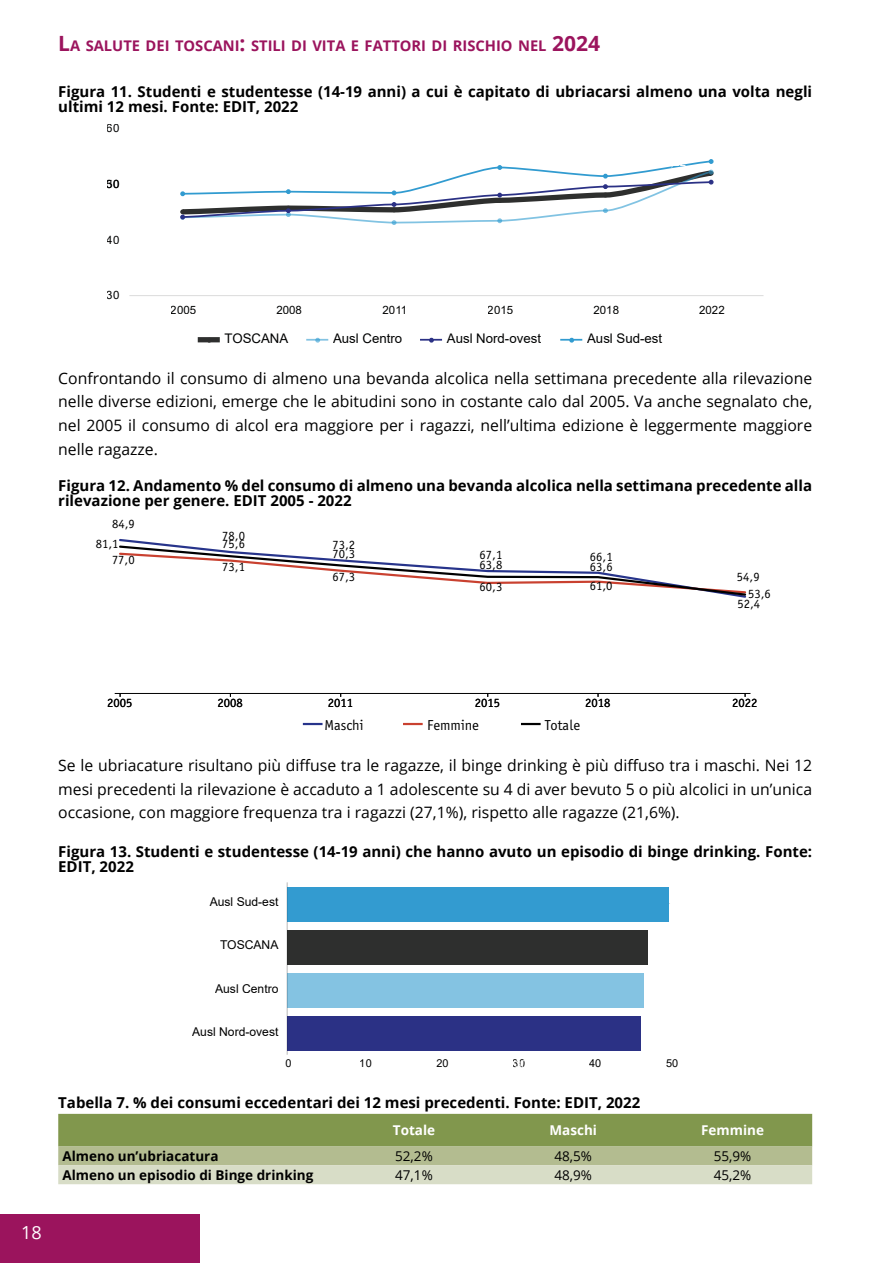
<style>
.page{position:relative;width:893px;height:1263px;background:#fff}
.page>*{position:absolute;margin:0;border:0;box-sizing:border-box;transform-origin:0 0}
.t1{font:18px "Open Sans";color:#fff}
.testo{font:15.75px/23.7px "Open Sans";color:#000;text-align:justify}
.titolo_tab_fig{font:700 15px/15px "Open Sans";color:#000}
.t2{font:700 14.7px "Open Sans";color:#9b145d}
.t3{font:14.4px "Officina Sans ITC Pro";color:#000}
.corpo_tabella{font:700 13.5px "Open Sans";color:#000}
.corpo_tabella-2{font:13.5px "Open Sans";color:#000}
.intestazione_tabella{font:700 13.5px "Open Sans";color:#fff}
.t4{font:13.2px "Arial";color:#010202}
.t5{font:12.6px/9.3px "Officina Sans ITC Pro";color:#000}
.t6{font:12.15px "Arial";color:#000}
.t7{font:11.4px "Arial";color:#010202}
.t8{font:10.95px "Arial";color:#000}
.s1{font-size:21px}
.s2{color:#fff}
</style>
<div class="page">
<div style="left:0;top:1214px;width:200px;height:49px;background:#9b145d"></div>
<svg style="left:180px;top:159px;width:534px;height:66px"></svg>
<hr style="left:129px;top:295px;width:634px;height:1px;background:#010202">
<svg style="left:198px;top:342px;width:22px;height:1px"></svg>
<div style="left:198px;top:337px;width:22px;height:5px;background:#2e2f2e"></div>
<svg style="left:307px;top:337px;width:22px;height:4px"></svg>
<hr style="left:306px;top:339px;width:22px;height:2px;background:#319bd0">
<svg style="left:315px;top:338px;width:5px;height:5px"></svg>
<svg style="left:420px;top:337px;width:22px;height:2px"></svg>
<hr style="left:420px;top:339px;width:22px;height:2px;background:#2b3185">
<svg style="left:429px;top:338px;width:5px;height:5px"></svg>
<svg style="left:561px;top:337px;width:22px;height:4px"></svg>
<hr style="left:560px;top:339px;width:22px;height:2px;background:#319bd0">
<svg style="left:569px;top:338px;width:5px;height:5px"></svg>
<svg style="left:119px;top:539px;width:628px;height:59px"></svg>
<hr style="left:115px;top:693px;width:635px;height:1px;background:#000">
<hr style="left:303px;top:723px;width:20px;height:2px;background:#27348b">
<hr style="left:403px;top:723px;width:20px;height:2px;background:#c94130">
<hr style="left:521px;top:723px;width:20px;height:2px;background:#000">
<hr style="left:287px;top:903px;width:383px;height:1px;background:#000">
<div style="left:287px;top:1016px;width:354px;height:35px;background:#2b3185"></div>
<div style="left:287px;top:973px;width:356px;height:35px;background:#84c3e2"></div>
<div style="left:287px;top:930px;width:361px;height:34px;background:#2e2f2e"></div>
<div style="left:287px;top:887px;width:381px;height:34px;background:#339bd0"></div>
<div style="left:287px;top:887px;width:382px;height:35px;border:1px solid #67b7dc"></div>
<hr style="left:287px;top:1054px;width:383px;height:1px;background:#000">
<hr style="left:287px;top:882px;width:1px;height:173px;background:#000">
<svg style="left:58px;top:1114px;width:754px;height:70px;background:#a6b480"></svg>
<p class="t2" style="left:58px;top:35px;width:543px"><span class="s1">L</span>A SALUTE DEI TOSCANI<span class="s1">:</span> STILI DI VITA E FATTORI DI RISCHIO NEL <span class="s1">2024</span></p>
<p class="titolo_tab_fig" style="left:58px;top:83px;width:755px">Figura 11. Studenti e studentesse (14-19 anni) a cui è capitato di ubriacarsi almeno una volta negli ultimi 12 mesi. Fonte: EDIT, 2022</p>
<p class="t7" style="left:107px;top:121px;width:14px">60</p>
<p class="t7" style="left:107px;top:176px;width:8px">3</p>
<p class="t7" style="left:107px;top:176px;width:14px">50</p>
<p class="t7" style="left:107px;top:232px;width:14px">40</p>
<p class="t7" style="left:107px;top:287px;width:14px">30</p>
<p class="t7" style="left:171px;top:302px;width:27px">2005</p>
<p class="t7" style="left:276px;top:302px;width:27px">2008</p>
<p class="t7" style="left:383px;top:302px;width:26px">2011</p>
<p class="t7" style="left:488px;top:302px;width:27px">2015</p>
<p class="t7" style="left:593px;top:302px;width:27px">2018</p>
<p class="t7" style="left:699px;top:302px;width:27px">2022</p>
<p class="t4" style="left:225px;top:330px;width:65px">TOSCANA</p>
<p class="t4" style="left:333px;top:330px;width:71px">Ausl Centro</p>
<p class="t4" style="left:447px;top:330px;width:96px">Ausl Nord-ovest</p>
<p class="t4" style="left:587px;top:330px;width:76px">Ausl Sud-est</p>
<p class="testo" style="left:58px;top:366px;width:755px">Confrontando il consumo di almeno una bevanda alcolica nella settimana precedente alla rilevazione nelle diverse edizioni, emerge che le abitudini sono in costante calo dal 2005. Va anche segnalato che, nel 2005 il consumo di alcol era maggiore per i ragazzi, nell’ultima edizione è leggermente maggiore nelle ragazze.</p>
<p class="titolo_tab_fig" style="left:58px;top:477px;width:755px">Figura 12. Andamento % del consumo di almeno una bevanda alcolica nella settimana precedente alla rilevazione per genere. EDIT 2005 - 2022</p>
<p class="t5" style="left:112px;top:519px;width:24px">84,9</p>
<p class="t5" style="left:222px;top:531px;width:24px">78,0</p>
<p class="t5" style="left:333px;top:540px;width:24px">73,2</p>
<p class="t5" style="left:112px;top:555px;width:24px">77,0</p>
<p class="t5" style="left:480px;top:550px;width:24px">67,1</p>
<p class="t5" style="left:590px;top:552px;width:24px">66,1</p>
<p class="t5" style="left:222px;top:562px;width:24px">73,1</p>
<p class="t5" style="left:333px;top:572px;width:24px">67,3</p>
<p class="t5" style="left:480px;top:582px;width:24px">60,3</p>
<p class="t5" style="left:590px;top:581px;width:24px">61,0</p>
<p class="t5" style="left:96px;top:539px;width:24px">81,1</p>
<p class="t5" style="left:222px;top:539px;width:24px">75,6</p>
<p class="t5" style="left:333px;top:548px;width:24px">70,3</p>
<p class="t5" style="left:480px;top:560px;width:24px">63,8</p>
<p class="t5" style="left:590px;top:562px;width:24px">63,6</p>
<p class="t5" style="left:737px;top:572px;width:24px">54,9</p>
<p class="t5" style="left:737px;top:589px;width:35px;text-indent:11px">53,6<br>52,4</p>
<p class="t1" style="left:21px;top:1220px;width:22px">18</p>
<p class="t5" style="left:107px;top:698px;width:27px">2005</p>
<p class="t5" style="left:217px;top:698px;width:27px">2008</p>
<p class="t5" style="left:328px;top:698px;width:27px">2011</p>
<p class="t5" style="left:475px;top:698px;width:27px">2015</p>
<p class="t5" style="left:585px;top:698px;width:27px">2018</p>
<p class="t5" style="left:732px;top:698px;width:27px">2022</p>
<p class="t3" style="left:324px;top:716px;width:41px">Maschi</p>
<p class="t3" style="left:427px;top:716px;width:53px">Femmine</p>
<p class="t3" style="left:545px;top:716px;width:37px">Totale</p>
<p class="testo" style="left:58px;top:753px;width:755px">Se le ubriacature risultano più diffuse tra le ragazze, il binge drinking è più diffuso tra i maschi. Nei 12 mesi precedenti la rilevazione è accaduto a 1 adolescente su 4 di aver bevuto 5 o più alcolici in un’unica occasione, con maggiore frequenza tra i ragazzi (27,1%), rispetto alle ragazze (21,6%).</p>
<p class="titolo_tab_fig" style="left:58px;top:844px;width:755px">Figura 13. Studenti e studentesse (14-19 anni) che hanno avuto un episodio di binge drinking. Fonte:<br>EDIT, 2022</p>
<p class="t6" style="left:210px;top:894px;width:70px">Ausl Sud-est</p>
<p class="t6" style="left:220px;top:937px;width:60px">TOSCANA</p>
<p class="t6" style="left:215px;top:980px;width:65px">Ausl Centro</p>
<p class="t6" style="left:192px;top:1023px;width:88px">Ausl Nord-ovest</p>
<p class="t8" style="left:285px;top:1056px;width:8px">0</p>
<p class="t8" style="left:360px;top:1056px;width:14px">10</p>
<p class="t8" style="left:436px;top:1056px;width:14px">20</p>
<p class="t8" style="left:513px;top:1056px;width:16px">30<span class="s2">30</span></p>
<p class="t8" style="left:589px;top:1056px;width:14px">40</p>
<p class="t8" style="left:666px;top:1056px;width:14px">50</p>
<p class="titolo_tab_fig" style="left:58px;top:1094px;width:583px">Tabella 7. % dei consumi eccedentari dei 12 mesi precedenti. Fonte: EDIT, 2022</p>
<p class="intestazione_tabella" style="left:393px;top:1121px;width:44px">Totale</p>
<p class="intestazione_tabella" style="left:549px;top:1121px;width:49px">Maschi</p>
<p class="intestazione_tabella" style="left:701px;top:1121px;width:64px">Femmine</p>
<p class="corpo_tabella" style="left:63px;top:1147px;width:157px">Almeno un’ubriacatura</p>
<p class="corpo_tabella-2" style="left:395px;top:1147px;width:39px">52,2%</p>
<p class="corpo_tabella-2" style="left:554px;top:1147px;width:39px">48,5%</p>
<p class="corpo_tabella-2" style="left:714px;top:1147px;width:39px">55,9%</p>
<p class="corpo_tabella" style="left:63px;top:1165px;width:252px">Almeno un episodio di Binge drinking</p>
<p class="corpo_tabella-2" style="left:395px;top:1166px;width:39px">47,1%</p>
<p class="corpo_tabella-2" style="left:554px;top:1166px;width:39px">48,9%</p>
<p class="corpo_tabella-2" style="left:714px;top:1166px;width:39px">45,2%</p>
</div>
